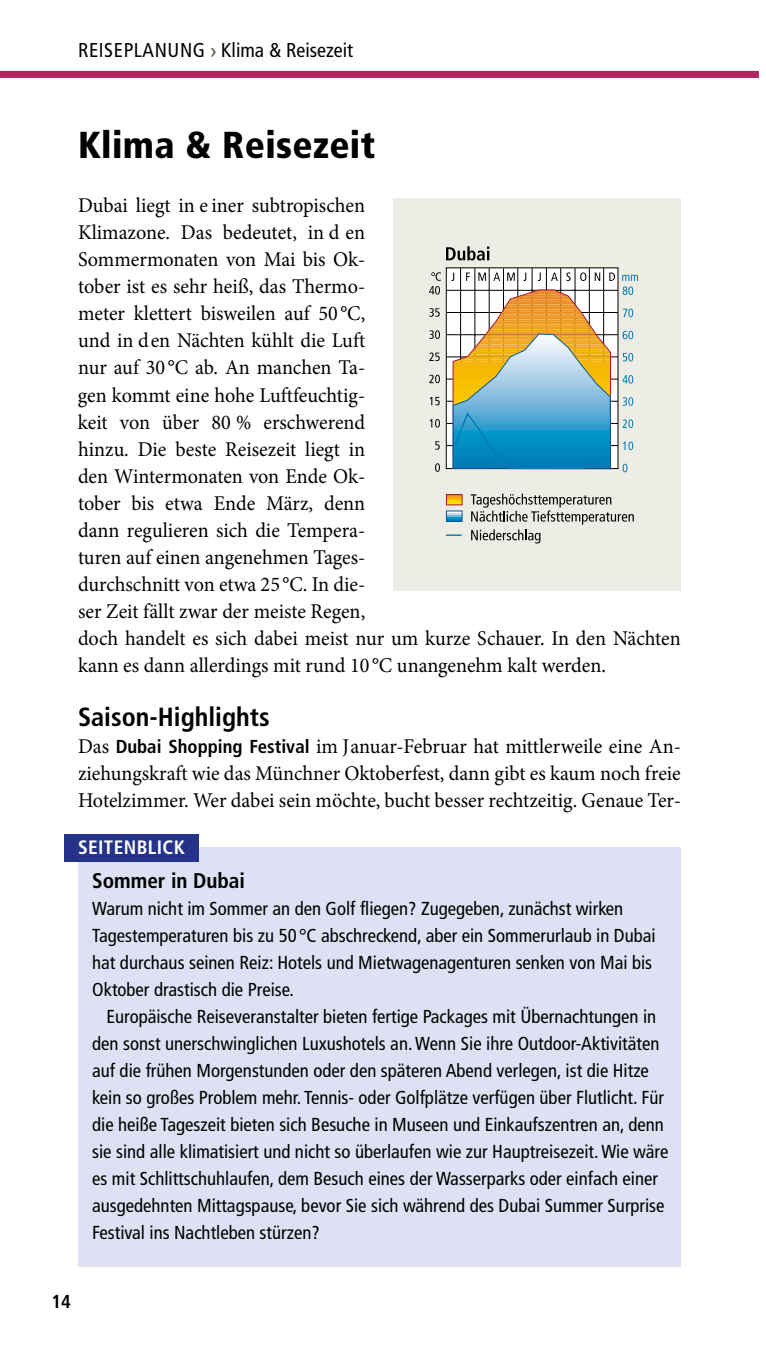
<style>
.page{position:relative;width:766px;height:1347px;background:#fff}
.page>*{position:absolute;margin:0;border:0;box-sizing:border-box;transform-origin:0 0}
.t1{font:900 condensed 37.5px "Frutiger LT Pro";letter-spacing:.01em;color:#000}
.t2{font:700 condensed 26.25px "Frutiger LT Pro";color:#000}
.t3{font:700 condensed 21.25px "Frutiger LT Pro";color:#000}
.t4{font:21px/27px "Minion Pro";color:#000;scale:.96 1}
.t5{font:condensed 20px "Frutiger LT Pro";color:#000}
.t6{font:700 condensed 19.5px "Frutiger LT Pro";letter-spacing:.02em;color:#fff}
.t7{font:condensed 18.75px/27px "Frutiger LT Pro";color:#000}
.t8{font:700 condensed 18.75px "Frutiger LT Pro";color:#000}
.s1{font-stretch:normal;font-size:21.25px;color:#626155}
.s2{font-family:"Frutiger LT Pro";font-weight:700;font-stretch:condensed;font-size:18.75px}
</style>
<div class="page">
<div style="left:0;top:71px;width:758px;height:7px;background:#b3275d"></div>
<div style="left:393px;top:198px;width:287px;height:392px;background:#edece5"></div>
<hr style="left:460px;top:268px;width:1px;height:200px;background:#000">
<hr style="left:474px;top:268px;width:1px;height:200px;background:#000">
<hr style="left:488px;top:268px;width:1px;height:200px;background:#000">
<hr style="left:503px;top:268px;width:1px;height:200px;background:#000">
<hr style="left:517px;top:268px;width:1px;height:200px;background:#000">
<hr style="left:531px;top:268px;width:1px;height:200px;background:#000">
<hr style="left:546px;top:268px;width:1px;height:200px;background:#000">
<hr style="left:560px;top:268px;width:1px;height:200px;background:#000">
<hr style="left:574px;top:268px;width:1px;height:200px;background:#000">
<hr style="left:588px;top:268px;width:1px;height:200px;background:#000">
<hr style="left:603px;top:268px;width:1px;height:200px;background:#000">
<svg style="left:446px;top:246px;width:43px;height:14px"></svg>
<svg style="left:429px;top:272px;width:209px;height:271px"></svg>
<div style="left:78px;top:847px;width:602px;height:419px;background:#dee1f3"></div>
<div style="left:64px;top:834px;width:134px;height:27px;background:#25328a"></div>
<p class="t5" style="left:78px;top:38px;width:276px">REISEPLANUNG <span class="s1">›</span> Klima &amp; Reisezeit</p>
<h1 class="t1" style="left:78px;top:123px;width:299px">Klima &amp; Reisezeit</h1>
<p class="t4" style="left:78px;top:192px;width:629px">Dubai liegt in e iner subtropischen<br>Klimazone. Das bedeutet, in d en<br>Sommermonaten von Mai bis Ok-<br>tober ist es sehr heiß, das Thermo-<br>meter klettert bisweilen auf 50 °C,<br>und in den Nächten kühlt die Luft<br>nur auf 30 °C ab. An manchen Ta-<br>gen kommt eine hohe Luftfeuchtig-<br>keit von über 80 % erschwerend<br>hinzu. Die beste Reisezeit liegt in<br>den Wintermonaten von Ende Ok-<br>tober bis etwa Ende März, denn<br>dann regulieren sich die Tempera-<br>turen auf einen angenehmen Tages-<br>durchschnitt von etwa 25 °C. In die-<br>ser Zeit fällt zwar der meiste Regen,<br>doch handelt es sich dabei meist nur um kurze Schauer. In den Nächten kann es dann allerdings mit rund 10 °C unangenehm kalt werden.</p>
<h2 class="t2" style="left:78px;top:701px;width:193px">saison-Highlights</h2>
<p class="t4" style="left:78px;top:733px;width:629px;text-align:justify">Das <span class="s2">Dubai shopping Festival</span> im Januar-Februar hat mittlerweile eine An&shy;ziehungskraft wie das Münchner Oktoberfest, dann gibt es kaum noch freie Hotelzimmer. Wer dabei sein möchte, bucht besser rechtzeitig. Genaue Ter-</p>
<p class="t6" style="left:78px;top:836px;width:108px">seiTeNblicK</p>
<p class="t8" style="left:51px;top:1290px;width:21px">14</p>
<p class="t3" style="left:92px;top:868px;width:154px">sommer in Dubai</p>
<p class="t7" style="left:92px;top:895px;width:564px">Warum nicht im Sommer an den Golf fliegen? Zugegeben, zunächst wirken Tagestemperaturen bis zu 50 °C abschreckend, aber ein Sommerurlaub in Dubai hat durchaus seinen Reiz: Hotels und Mietwagenagenturen senken von Mai bis Oktober drastisch die Preise.</p>
<p class="t7" style="left:92px;top:1003px;width:577px;text-indent:14px">Europäische Reiseveranstalter bieten fertige Packages mit Übernachtungen in den sonst unerschwinglichen Luxushotels an. Wenn Sie ihre Outdoor-Aktivitäten auf die frühen Morgenstunden oder den späteren Abend verlegen, ist die Hitze kein so großes Problem mehr. Tennis- oder Golfplätze verfügen über Flutlicht. Für die heiße Tageszeit bieten sich Besuche in Museen und Einkaufszentren an, denn sie sind alle klimatisiert und nicht so überlaufen wie zur Hauptreisezeit. Wie wäre es mit Schlittschuhlaufen, dem Besuch eines der Wasserparks oder einfach einer ausgedehnten Mittagspause, bevor Sie sich während des Dubai Summer Surprise Festival ins Nachtleben stürzen?</p>
</div>
